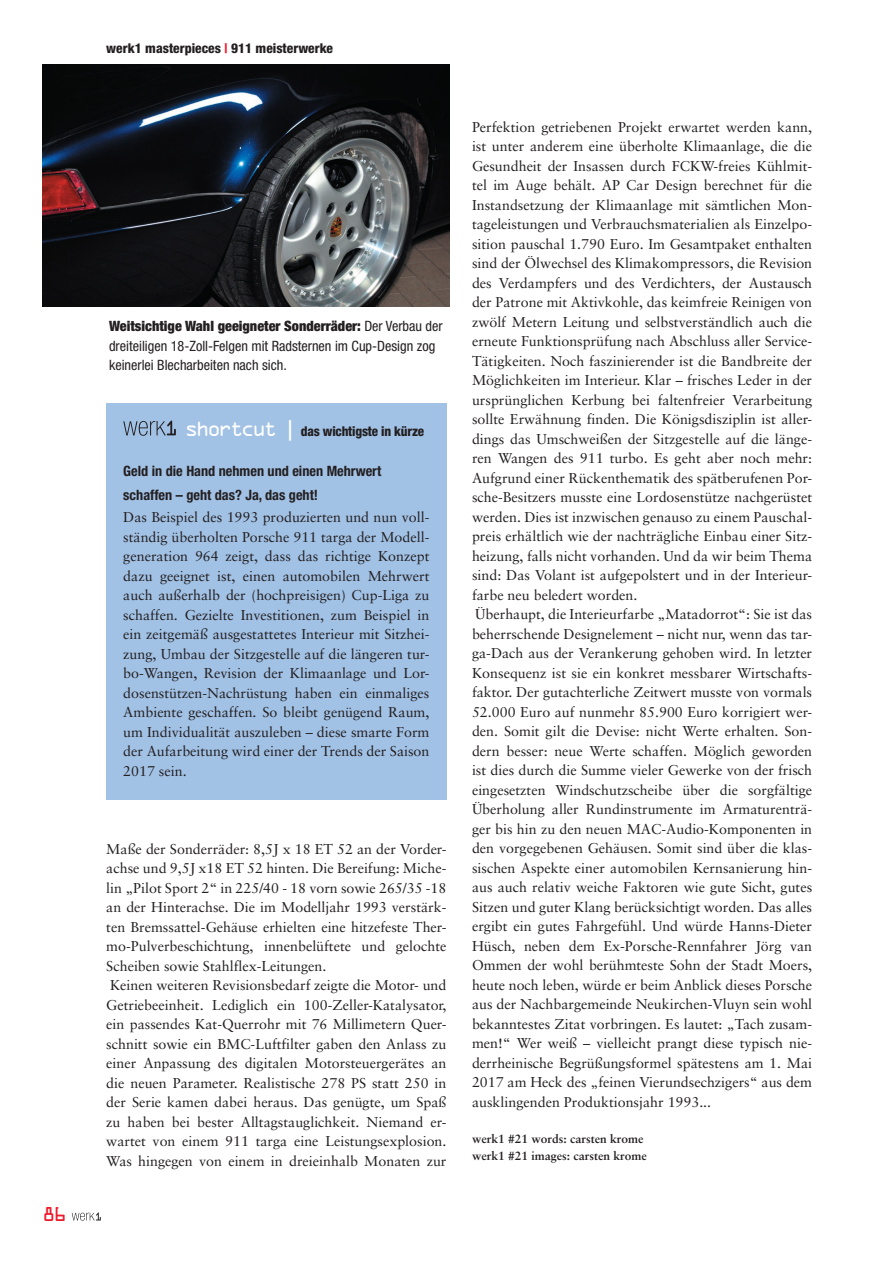
<style>
.page{position:relative;width:893px;height:1263px;background:#fff}
.page>*{position:absolute;margin:0;border:0;box-sizing:border-box;transform-origin:0 0}
.t1{font:18px "OCRA Std";color:#ee1b2d}
.t2{font:14.25px/19.5px "Sabon";color:#231f20}
.t3{font:condensed 14.25px/19.5px "Helvetica Neue";color:#231f20}
.t4{font:700 condensed 14.25px/24px "Helvetica Neue";color:#231f20}
.t5{font:800 condensed 13.5px "Helvetica Neue";color:#231f20}
.t6{font:700 12px/16.5px "Sabon";color:#231f20}
.s1{color:#ee1b2d}
.s2{font-weight:900}
.s3{font-family:"OCRA Std";font-weight:400;font-stretch:normal;font-size:19.5px;color:#fff}
</style>
<div class="page">
<svg style="left:72px;top:1212px;width:29px;height:9px"></svg>
<img style="left:43px;top:64px;width:406px;height:243px">
<div style="left:106px;top:403px;width:340px;height:397px;background:#a1c1e5"></div>
<svg style="left:123px;top:420px;width:53px;height:16px"></svg>
<p class="t1" style="left:43px;top:1206px;width:26px">86</p>
<p class="t5" style="left:106px;top:40px;width:228px">werk1 masterpieces <span class="s1">|</span> 911 meisterwerke</p>
<p class="t3" style="left:109px;top:316px;width:335px"><span class="s2">Weitsichtige Wahl geeigneter Sonderräder:</span> Der Verbau der dreiteiligen 18-Zoll-Felgen mit Radsternen im Cup-Design zog keinerlei Blecharbeiten nach sich.</p>
<p class="t5" style="left:184px;top:423px;width:241px"><span class="s3">shortcut |</span> das wichtigste in kürze</p>
<p class="t4" style="left:123px;top:459px;width:259px">Geld in die Hand nehmen und einen Mehrwert schaffen – geht das? Ja, das geht!</p>
<p class="t2" style="left:123px;top:507px;width:308px;text-align:justify">Das Beispiel des 1993 produzierten und nun voll&shy;ständig überholten Porsche 911 targa der Modell&shy;generation 964 zeigt, dass das richtige Konzept dazu geeignet ist, einen automobilen Mehrwert auch außerhalb der (hochpreisigen) Cup-Liga zu schaffen. Gezielte Investitionen, zum Beispiel in ein zeitgemäß ausgestattetes Interieur mit Sitzhei&shy;zung, Umbau der Sitzgestelle auf die längeren tur&shy;bo-Wangen, Revision der Klimaanlage und Lor&shy;dosenstützen-Nachrüstung haben ein einmaliges Ambiente geschaffen. So bleibt genügend Raum, um Individualität auszuleben – diese smarte Form der Aufarbeitung wird einer der Trends der Saison 2017 sein.</p>
<p class="t2" style="left:106px;top:839px;width:342px">Maße der Sonderräder: 8,5J x 18 ET 52 an der Vorder&shy;achse und 9,5J x18 ET 52 hinten. Die Bereifung: Miche&shy;lin „Pilot Sport 2“ in 225/40 - 18 vorn sowie 265/35 -18 an der Hinterachse. Die im Modelljahr 1993 verstärk&shy;ten Bremssattel-Gehäuse erhielten eine hitzefeste Ther&shy;mo-Pulverbeschichtung, innenbelüftete und gelochte Scheiben sowie Stahlflex-Leitungen.<br>Keinen weiteren Revisionsbedarf zeigte die Motor- und Getriebeeinheit. Lediglich ein 100-Zeller-Katalysator, ein passendes Kat-Querrohr mit 76 Millimetern Quer&shy;schnitt sowie ein BMC-Luftfilter gaben den Anlass zu einer Anpassung des digitalen Motorsteuergerätes an die neuen Parameter. Realistische 278 PS statt 250 in der Serie kamen dabei heraus. Das genügte, um Spaß zu haben bei bester Alltagstauglichkeit. Niemand er&shy;wartet von einem 911 targa eine Leistungsexplosion.<br>Was hingegen von einem in dreieinhalb Monaten zur</p>
<p class="t2" style="left:472px;top:117px;width:342px">Perfektion getriebenen Projekt erwartet werden kann, ist unter anderem eine überholte Klimaanlage, die die Gesundheit der Insassen durch FCKW-freies Kühlmit&shy;tel im Auge behält. AP Car Design berechnet für die Instandsetzung der Klimaanlage mit sämtlichen Mon&shy;tageleistungen und Verbrauchsmaterialien als Einzelpo&shy;sition pauschal 1.790 Euro. Im Gesamtpaket enthalten sind der Ölwechsel des Klimakompressors, die Revision des Verdampfers und des Verdichters, der Austausch der Patrone mit Aktivkohle, das keimfreie Reinigen von zwölf Metern Leitung und selbstverständlich auch die erneute Funktionsprüfung nach Abschluss aller Service-Tätigkeiten. Noch faszinierender ist die Bandbreite der Möglichkeiten im Interieur. Klar – frisches Leder in der ursprünglichen Kerbung bei faltenfreier Verarbeitung sollte Erwähnung finden. Die Königsdisziplin ist aller&shy;dings das Umschweißen der Sitzgestelle auf die länge&shy;ren Wangen des 911 turbo. Es geht aber noch mehr:<br>Aufgrund einer Rückenthematik des spätberufenen Por&shy;sche-Besitzers musste eine Lordosenstütze nachgerüstet werden. Dies ist inzwischen genauso zu einem Pauschal&shy;preis erhältlich wie der nachträgliche Einbau einer Sitz&shy;heizung, falls nicht vorhanden. Und da wir beim Thema sind: Das Volant ist aufgepolstert und in der Interieur&shy;farbe neu beledert worden.<br>Überhaupt, die Interieurfarbe „Matadorrot“: Sie ist das beherrschende Designelement – nicht nur, wenn das tar&shy;ga-Dach aus der Verankerung gehoben wird. In letzter Konsequenz ist sie ein konkret messbarer Wirtschafts&shy;faktor. Der gutachterliche Zeitwert musste von vormals 52.000 Euro auf nunmehr 85.900 Euro korrigiert wer&shy;den. Somit gilt die Devise: nicht Werte erhalten. Son&shy;dern besser: neue Werte schaffen. Möglich geworden ist dies durch die Summe vieler Gewerke von der frisch eingesetzten Windschutzscheibe über die sorgfältige Überholung aller Rundinstrumente im Armaturenträ&shy;ger bis hin zu den neuen MAC-Audio-Komponenten in den vorgegebenen Gehäusen. Somit sind über die klas&shy;sischen Aspekte einer automobilen Kernsanierung hin&shy;aus auch relativ weiche Faktoren wie gute Sicht, gutes Sitzen und guter Klang berücksichtigt worden. Das alles ergibt ein gutes Fahrgefühl. Und würde Hanns-Dieter Hüsch, neben dem Ex-Porsche-Rennfahrer Jörg van Ommen der wohl berühmteste Sohn der Stadt Moers, heute noch leben, würde er beim Anblick dieses Porsche aus der Nachbargemeinde Neukirchen-Vluyn sein wohl bekanntestes Zitat vorbringen. Es lautet: „Tach zusam&shy;men!“ Wer weiß – vielleicht prangt diese typisch nie&shy;derrheinische Begrüßungsformel spätestens am 1. Mai 2017 am Heck des „feinen Vierundsechzigers“ aus dem ausklingenden Produktionsjahr 1993...</p>
<p class="t6" style="left:472px;top:1130px;width:176px">werk1 #21 words: carsten krome werk1 #21 images: carsten krome</p>
</div>
